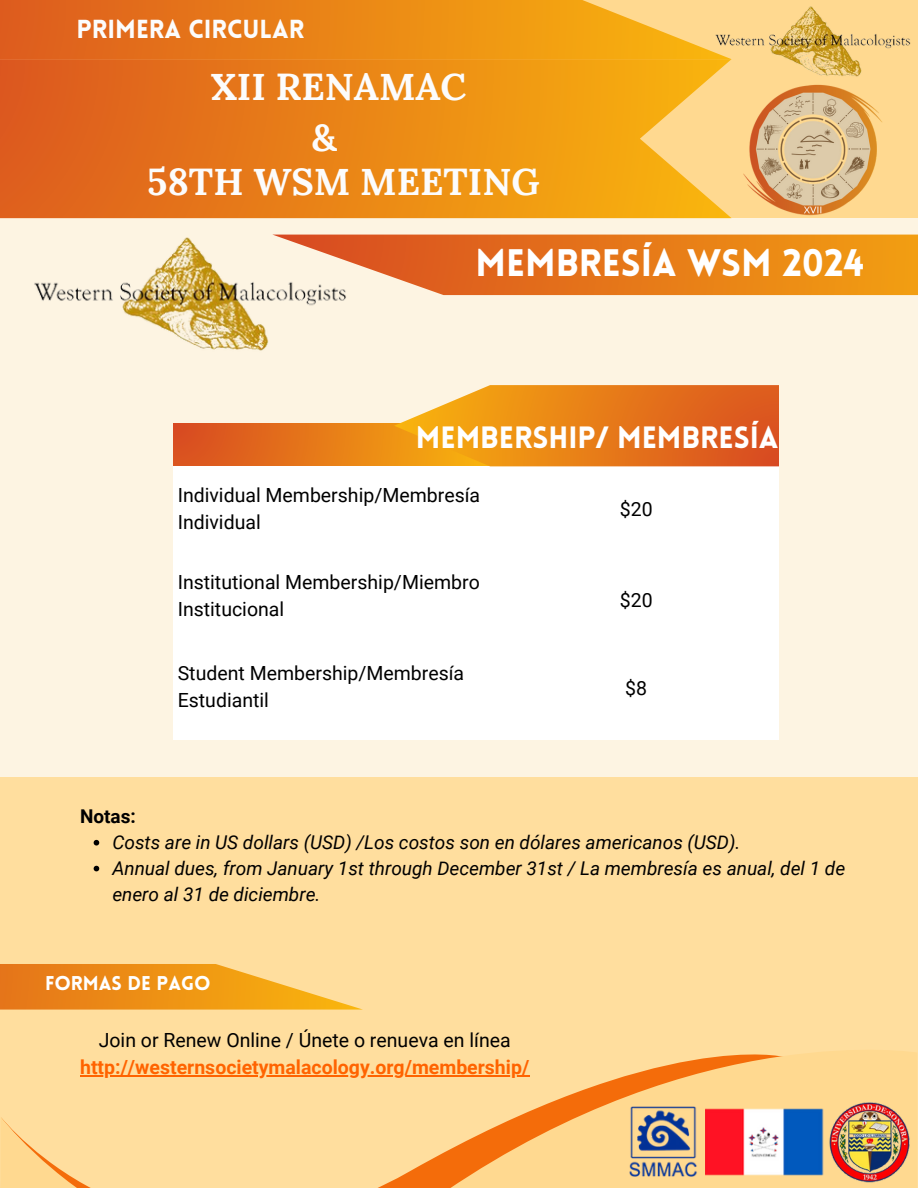
<style>
.page{position:relative;width:918px;height:1188px;background:#fdf4e2}
.page>*{position:absolute;margin:0;border:0;box-sizing:border-box;transform-origin:0 0}
.t1{font:700 37.5px/50.8px "Lora";color:#fcfcfc}
.t2{font:900 37.5px "Lovelo";color:#fff}
.t3{font:900 30.15px "Lovelo";color:#fff}
.t4{font:900 25.5px "Lovelo";color:#fcfcfc}
.t5{font:19.5px/27px "Roboto";color:#000}
.t6{font:700 19.5px "Roboto";color:#ff6300}
.t7{font:900 19.5px "Lovelo";color:#fff}
.t8{font:italic 19.05px/25.8px "Roboto";color:#000}
.t9{font:700 19.05px "Roboto";color:#000}
</style>
<div class="page">
<div style="left:0;top:0;width:918px;height:218px;background:#ffd990"></div>
<img style="left:732px;top:6px;width:179px;height:70px">
<svg style="left:0;top:0;width:732px;height:59px;background:#eb8d22"></svg>
<svg style="left:0;top:59px;width:732px;height:159px;background:#eb891e"></svg>
<svg style="left:274px;top:235px;width:644px;height:60px;background:#e77f22"></svg>
<div style="left:0;top:778px;width:918px;height:410px;background:#ffde9e"></div>
<svg style="left:0;top:964px;width:363px;height:46px"></svg>
<svg style="left:1px;top:1050px;width:916px;height:138px"></svg>
<img style="left:630px;top:1106px;width:67px;height:70px">
<img style="left:705px;top:1108px;width:121px;height:68px">
<img style="left:826px;top:1100px;width:91px;height:85px">
<svg style="left:173px;top:424px;width:221px;height:42px;background:#e36f1a"></svg>
<div style="left:173px;top:466px;width:320px;height:88px;background:#fff"></div>
<div style="left:493px;top:466px;width:286px;height:88px;background:#fff"></div>
<div style="left:173px;top:554px;width:320px;height:86px;background:#fff"></div>
<div style="left:493px;top:554px;width:286px;height:94px;background:#fff"></div>
<div style="left:173px;top:636px;width:320px;height:104px;background:#fff"></div>
<div style="left:493px;top:640px;width:286px;height:100px;background:#fff"></div>
<svg style="left:394px;top:385px;width:385px;height:81px;background:#e98525"></svg>
<hr style="left:80px;top:1075px;width:449px;height:1px;background:#ff6300">
<svg style="left:94px;top:840px;width:5px;height:6px"></svg>
<svg style="left:94px;top:866px;width:5px;height:5px"></svg>
<img style="left:34px;top:238px;width:314px;height:113px">
<img style="left:729px;top:76px;width:153px;height:142px">
<h3 class="t4" style="left:77px;top:19px;width:229px">PRIMERA CIRCULAR</h3>
<h1 class="t1" style="left:312px;top:61px;width:156px;text-indent:-101px">XII RENAMAC &amp;</h1>
<h1 class="t1" style="left:147px;top:156px;width:394px">58TH WSM MEETING</h1>
<h1 class="t2" style="left:476px;top:247px;width:390px">MEMBRESÍA WSM 2024</h1>
<h2 class="t3" style="left:416px;top:426px;width:364px">MEMBERSHIP/ MEMBRESÍA</h2>
<p class="t5" style="left:178px;top:482px;width:304px">Individual Membership/Membresía<br>Individual</p>
<p class="t5" style="left:620px;top:496px;width:34px">$20</p>
<p class="t5" style="left:178px;top:568px;width:304px">Institutional Membership/Miembro<br>Institucional</p>
<p class="t5" style="left:178px;top:660px;width:288px">Student Membership/Membresía<br>Estudiantil</p>
<p class="t5" style="left:620px;top:586px;width:34px">$20</p>
<p class="t5" style="left:625px;top:675px;width:23px">$8</p>
<p class="t9" style="left:80px;top:805px;width:57px">Notas:</p>
<p class="t8" style="left:112px;top:829px;width:734px">Costs are in US dollars (USD) /Los costos son en dólares americanos (USD).<br>Annual dues, from January 1st through December 31st / La membresía es anual, del 1 de enero al 31 de diciembre.</p>
<p class="t7" style="left:45px;top:976px;width:167px">FORMAS DE PAGO</p>
<p class="t5" style="left:99px;top:1027px;width:413px">Join or Renew Online / Únete o renueva en línea</p>
<p class="t6" style="left:80px;top:1056px;width:451px">http://westernsocietymalacology.org/membership/</p>
</div>
